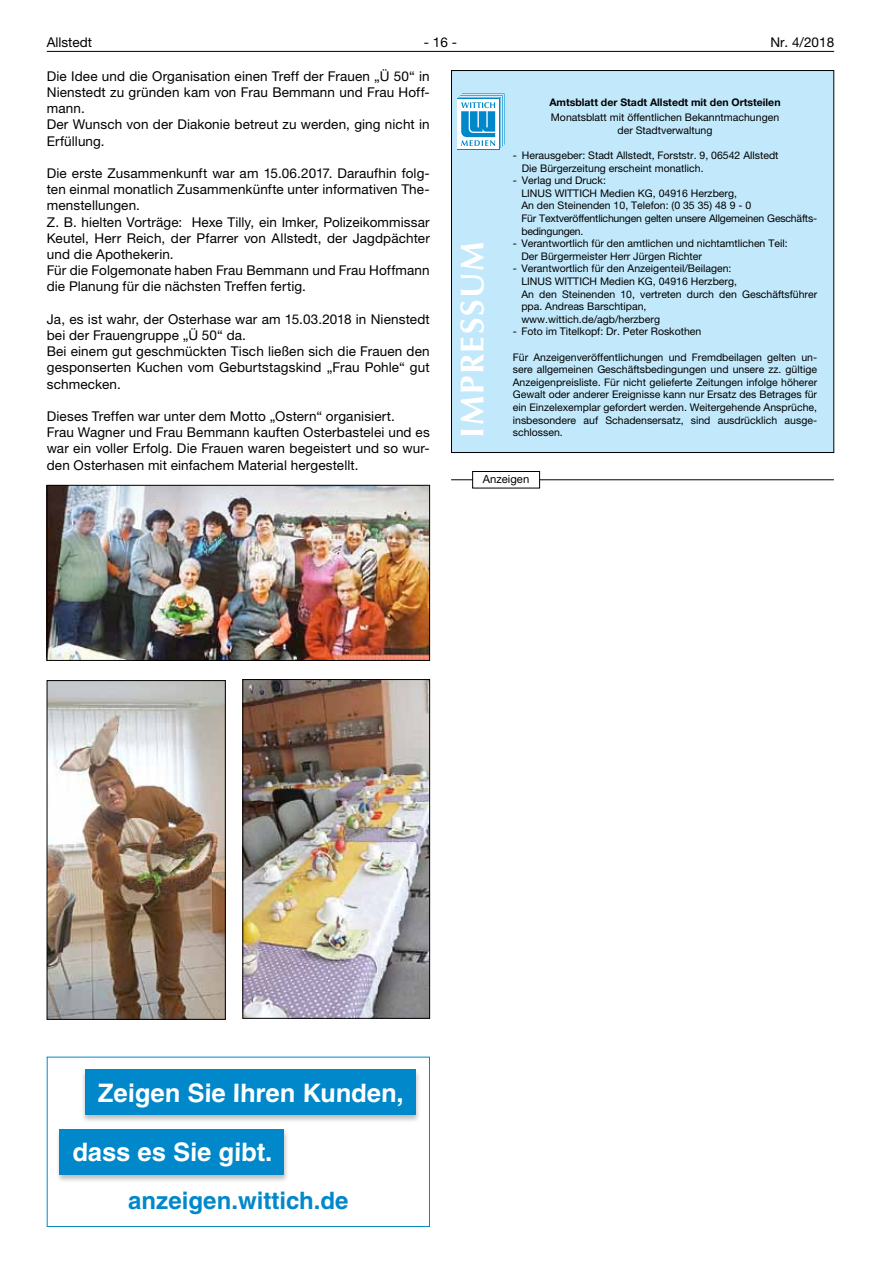
<style>
.page{position:relative;width:881px;height:1263px;background:#fff}
.page>*{position:absolute;margin:0;border:0;box-sizing:border-box;transform-origin:0 0}
.t1{font:700 33px "Optima LT";letter-spacing:.05em;color:#fff}
.t2{font:700 25.5px "Helvetica LT";color:#fff}
.t3{font:700 24px "Helvetica LT";color:#0088ca}
.t4{font:13.5px/16.2px "Helvetica Neue LT";letter-spacing:.01em;color:#000}
.t5{font:11.25px "Helvetica Neue LT";color:#000}
.t6{font:10.5px/12.6px "Helvetica Neue LT";color:#000}
.t7{font:10.5px/12.6px "Helvetica Neue LT";letter-spacing:-.02em;color:#000}
.t8{font:700 10.5px "Helvetica Neue LT";color:#000}
</style>
<div class="page">
<hr style="left:47px;top:51px;width:786px;height:1px;background:#000">
<img style="left:49px;top:487px;width:378px;height:172px">
<div style="left:47px;top:485px;width:382px;height:176px;border:1px solid #000"></div>
<img style="left:49px;top:682px;width:174px;height:335px">
<img style="left:244px;top:681px;width:183px;height:335px">
<div style="left:242px;top:679px;width:187px;height:339px;border:1px solid #000"></div>
<div style="left:451px;top:70px;width:382px;height:383px;background:#c2e9fb;border:1px solid #000"></div>
<svg style="left:457px;top:148px;width:42px;height:2px"></svg>
<div style="left:457px;top:99px;width:41px;height:50px;background:#fff"></div>
<svg style="left:458px;top:93px;width:46px;height:55px"></svg>
<div style="left:47px;top:1057px;width:382px;height:170px;border:1px solid #0088ca"></div>
<div style="left:55px;top:1128px;width:234px;height:55px;background:#000;opacity:.26"></div>
<div style="left:60px;top:1129px;width:224px;height:45px;background:#0088ca"></div>
<div style="left:81px;top:1069px;width:339px;height:55px;background:#000;opacity:.26"></div>
<div style="left:85px;top:1069px;width:330px;height:46px;background:#0088ca"></div>
<hr style="left:451px;top:479px;width:382px;height:1px;background:#000">
<div style="left:472px;top:471px;width:67px;height:17px;background:#fff"></div>
<div style="left:472px;top:471px;width:67px;height:17px;border:1px solid #000"></div>
<p class="t4" style="left:47px;top:34px;width:47px">Allstedt</p>
<p class="t4" style="left:424px;top:34px;width:35px">- 16 -</p>
<p class="t4" style="left:770px;top:34px;width:65px">Nr. 4/2018</p>
<p class="t4" style="left:47px;top:68px;width:384px">Die Idee und die Organisation einen Treff der Frauen „Ü 50“ in Nienstedt zu gründen kam von Frau Bemmann und Frau Hoff&shy;mann.<br>Der Wunsch von der Diakonie betreut zu werden, ging nicht in Erfüllung.</p>
<p class="t4" style="left:47px;top:165px;width:384px">Die erste Zusammenkunft war am 15.06.2017. Daraufhin folg&shy;ten einmal monatlich Zusammenkünfte unter informativen The&shy;menstellungen.<br>Z. B. hielten Vorträge: Hexe Tilly, ein Imker, Polizeikommissar Keutel, Herr Reich, der Pfarrer von Allstedt, der Jagdpächter und die Apothekerin.<br>Für die Folgemonate haben Frau Bemmann und Frau Hoffmann die Planung für die nächsten Treffen fertig.</p>
<p class="t4" style="left:47px;top:311px;width:384px">Ja, es ist wahr, der Osterhase war am 15.03.2018 in Nienstedt bei der Frauengruppe „Ü 50“ da.<br>Bei einem gut geschmückten Tisch ließen sich die Frauen den gesponserten Kuchen vom Geburtstagskind „Frau Pohle“ gut schmecken.</p>
<p class="t4" style="left:47px;top:408px;width:384px">Dieses Treffen war unter dem Motto „Ostern“ organisiert.<br>Frau Wagner und Frau Bemmann kauften Osterbastelei und es war ein voller Erfolg. Die Frauen waren begeistert und so wur&shy;den Osterhasen mit einfachem Material hergestellt.</p>
<p class="t8" style="left:549px;top:96px;width:232px">Amtsblatt der Stadt Allstedt mit den Ortsteilen</p>
<p class="t6" style="left:550px;top:111px;width:230px;text-align:center">Monatsblatt mit öffentlichen Bekanntmachungen der Stadtverwaltung</p>
<p class="t6" style="left:521px;top:149px;width:258px;text-indent:-9px">- Herausgeber: Stadt Allstedt, Forststr. 9, 06542 Allstedt<br>Die Bürgerzeitung erscheint monatlich.</p>
<p class="t7" style="left:521px;top:174px;width:297px;text-indent:-9px">- Verlag und Druck:<br>LINUS WITTICH Medien KG, 04916 Herzberg,<br>An den Steinenden 10, Telefon: (0 35 35) 48 9 - 0<br>Für Textveröffentlichungen gelten unsere Allgemeinen Geschäfts&shy;bedingungen.</p>
<p class="t6" style="left:521px;top:237px;width:268px;text-indent:-9px">- Verantwortlich für den amtlichen und nichtamtlichen Teil:<br>Der Bürgermeister Herr Jürgen Richter</p>
<p class="t6" style="left:521px;top:262px;width:297px;text-indent:-9px">- Verantwortlich für den Anzeigenteil/Beilagen:<br>LINUS WITTICH Medien KG, 04916 Herzberg,<br>An den Steinenden 10, vertreten durch den Geschäftsführer ppa. Andreas Barschtipan,<br>www.wittich.de/agb/herzberg</p>
<p class="t6" style="left:512px;top:325px;width:190px">- Foto im Titelkopf: Dr. Peter Roskothen</p>
<p class="t6" style="left:512px;top:350px;width:306px;text-align:justify">Für Anzeigenveröffentlichungen und Fremdbeilagen gelten un&shy;sere allgemeinen Geschäftsbedingungen und unsere zz. gültige Anzeigenpreisliste. Für nicht gelieferte Zeitungen infolge höherer Gewalt oder anderer Ereignisse kann nur Ersatz des Betrages für ein Einzelexemplar gefordert werden. Weitergehende Ansprüche, insbesondere auf Schadensersatz, sind ausdrücklich ausge&shy;schlossen.</p>
<h1 class="t1" style="left:453px;top:438px;width:198px;rotate:-90deg">IMPRESSUM</h1>
<p class="t5" style="left:483px;top:473px;width:48px">Anzeigen</p>
<h2 class="t2" style="left:98px;top:1077px;width:308px">Zeigen Sie Ihren Kunden,</h2>
<h2 class="t2" style="left:72px;top:1137px;width:202px">dass es Sie gibt.</h2>
<h3 class="t3" style="left:128px;top:1186px;width:222px">anzeigen.wittich.de</h3>
</div>
